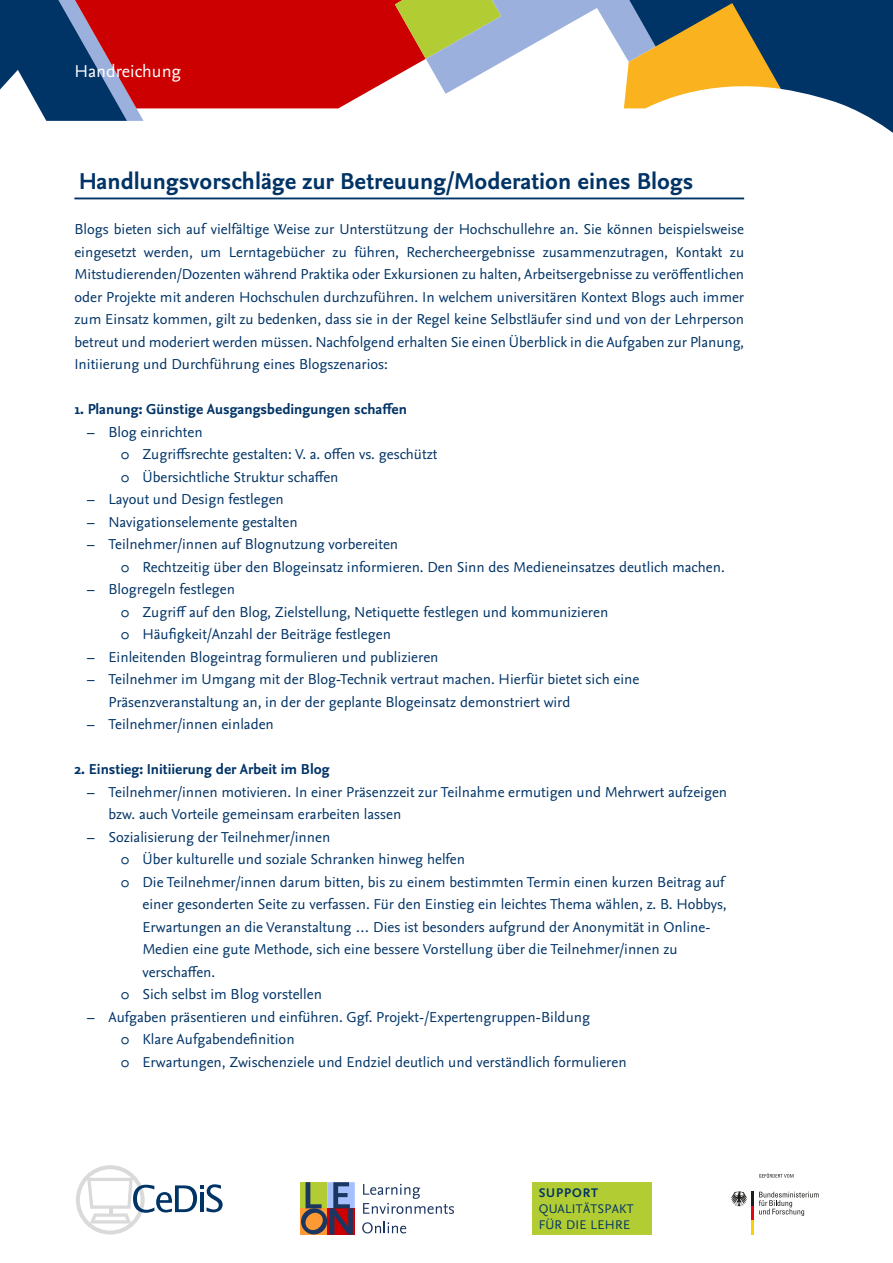
<style>
.page{position:relative;width:893px;height:1263px;background:#fff}
.page>*{position:absolute;margin:0;border:0;box-sizing:border-box;transform-origin:0 0}
.Text_Überschrift{font:700 24px "Nexus Sans Pro";color:#036}
.Text_Zitat{font:18px "Nexus Sans Pro";color:#fff}
.Text_Aufzählung_Eben{font:15px/22.5px "Nexus Sans Pro";color:#036}
.Text_Fliesstext_Bloc{font:15px/22.5px "Nexus Sans Pro";color:#036;text-align:justify}
.Text_Aufzählung{font:15px/22.5px "Nexus Sans Pro";color:#036}
.Text_Fliesstext_Bold{font:700 15px "Nexus Sans Pro";color:#036}
.t1{font:13.05px/15.8px "Nexus Sans";letter-spacing:.025em;color:#036}
.t2{font:700 13.05px "Nexus Sans";letter-spacing:.075em;color:#036}
</style>
<div class="page">
<svg style="left:0;top:0;width:893px;height:133px"></svg>
<svg style="left:731px;top:1191px;width:88px;height:43px"></svg>
<svg style="left:759px;top:1173px;width:34px;height:5px"></svg>
<svg style="left:76px;top:1165px;width:147px;height:69px"></svg>
<div style="left:300px;top:1182px;width:27px;height:26px;background:#b2cc33"></div>
<div style="left:327px;top:1182px;width:28px;height:26px;background:#a6bfff"></div>
<div style="left:327px;top:1208px;width:28px;height:26px;background:#c00"></div>
<div style="left:300px;top:1208px;width:27px;height:26px;background:#f93"></div>
<svg style="left:301px;top:1182px;width:52px;height:52px"></svg>
<svg style="left:363px;top:1184px;width:90px;height:30px"></svg>
<svg style="left:362px;top:1221px;width:44px;height:12px"></svg>
<div style="left:533px;top:1182px;width:119px;height:52px;background:#b2cc33"></div>
<hr style="left:74px;top:198px;width:670px;height:1px;background:#036">
<p class="Text_Zitat" style="left:74px;top:57px;width:108px">Handreichung</p>
<p class="Text_Überschrift" style="left:79px;top:163px;width:616px">Handlungsvorschläge zur Betreuung/Moderation eines Blogs</p>
<p class="Text_Fliesstext_Bloc" style="left:74px;top:217px;width:671px">Blogs bieten sich auf vielfältige Weise zur Unterstützung der Hochschullehre an. Sie können beispielsweise eingesetzt werden, um Lerntagebücher zu führen, Rechercheergebnisse zusammenzutragen, Kontakt zu Mitstudierenden/Dozenten während Praktika oder Exkursionen zu halten, Arbeitsergebnisse zu veröffentlichen oder Projekte mit anderen Hochschulen durchzuführen. In welchem universitären Kontext Blogs auch immer zum Einsatz kommen, gilt zu bedenken, dass sie in der Regel keine Selbstläufer sind und von der Lehrperson betreut und moderiert werden müssen. Nachfolgend erhalten Sie einen Überblick in die Aufgaben zur Planung, Initiierung und Durchführung eines Blogszenarios:</p>
<p class="Text_Fliesstext_Bold" style="left:74px;top:398px;width:334px">1. Planung: Günstige Ausgangsbedingungen schaffen</p>
<p class="Text_Aufzählung" style="left:87px;top:420px;width:117px">– Blog einrichten</p>
<p class="Text_Aufzählung_Eben" style="left:121px;top:442px;width:318px">○ Zugriffsrechte gestalten: V. a. offen vs. geschützt</p>
<p class="Text_Aufzählung_Eben" style="left:121px;top:465px;width:219px">○ Übersichtliche Struktur schaffen</p>
<p class="Text_Aufzählung" style="left:87px;top:487px;width:198px">– Layout und Design festlegen</p>
<p class="Text_Aufzählung" style="left:87px;top:510px;width:212px">– Navigationselemente gestalten</p>
<p class="Text_Aufzählung" style="left:87px;top:532px;width:312px">– Teilnehmer/innen auf Blognutzung vorbereiten</p>
<p class="Text_Aufzählung_Eben" style="left:121px;top:555px;width:605px">○ Rechtzeitig über den Blogeinsatz informieren. Den Sinn des Medieneinsatzes deutlich machen.</p>
<p class="Text_Aufzählung" style="left:87px;top:577px;width:149px">– Blogregeln festlegen</p>
<p class="Text_Aufzählung_Eben" style="left:121px;top:600px;width:489px">○ Zugriff auf den Blog, Zielstellung, Netiquette festlegen und kommunizieren</p>
<p class="Text_Aufzählung_Eben" style="left:121px;top:622px;width:271px">○ Häufigkeit/Anzahl der Beiträge festlegen</p>
<p class="Text_Aufzählung" style="left:87px;top:645px;width:353px">– Einleitenden Blogeintrag formulieren und publizieren</p>
<p class="Text_Aufzählung" style="left:108px;top:667px;width:532px;text-indent:-21px">– Teilnehmer im Umgang mit der Blog-Technik vertraut machen. Hierfür bietet sich eine<br>Präsenzveranstaltung an, in der der geplante Blogeinsatz demonstriert wird</p>
<p class="Text_Aufzählung" style="left:87px;top:712px;width:188px">– Teilnehmer/innen einladen</p>
<p class="Text_Fliesstext_Bold" style="left:74px;top:758px;width:257px">2. Einstieg: Initiierung der Arbeit im Blog</p>
<p class="Text_Aufzählung" style="left:108px;top:780px;width:620px;text-indent:-21px">– Teilnehmer/innen motivieren. In einer Präsenzzeit zur Teilnahme ermutigen und Mehrwert aufzeigen bzw. auch Vorteile gemeinsam erarbeiten lassen</p>
<p class="Text_Aufzählung" style="left:87px;top:825px;width:245px">– Sozialisierung der Teilnehmer/innen</p>
<p class="Text_Aufzählung_Eben" style="left:121px;top:847px;width:345px">○ Über kulturelle und soziale Schranken hinweg helfen</p>
<p class="Text_Aufzählung_Eben" style="left:142px;top:870px;width:586px;text-indent:-21px">○ Die Teilnehmer/innen darum bitten, bis zu einem bestimmten Termin einen kurzen Beitrag auf einer gesonderten Seite zu verfassen. Für den Einstieg ein leichtes Thema wählen, z. B. Hobbys, Erwartungen an die Veranstaltung … Dies ist besonders aufgrund der Anonymität in Online-Medien eine gute Methode, sich eine bessere Vorstellung über die Teilnehmer/innen zu verschaffen.</p>
<p class="Text_Aufzählung_Eben" style="left:121px;top:982px;width:202px">○ Sich selbst im Blog vorstellen</p>
<p class="Text_Aufzählung" style="left:87px;top:1005px;width:504px">– Aufgaben präsentieren und einführen. Ggf. Projekt-/Expertengruppen-Bildung</p>
<p class="Text_Aufzählung_Eben" style="left:121px;top:1027px;width:175px">○ Klare Aufgabendefinition</p>
<p class="Text_Aufzählung_Eben" style="left:121px;top:1050px;width:507px">○ Erwartungen, Zwischenziele und Endziel deutlich und verständlich formulieren</p>
<p class="t2" style="left:539px;top:1185px;width:61px">SUPPORT</p>
<p class="t1" style="left:539px;top:1201px;width:97px">QUALITÄTSPAKT<br>FÜR DIE LEHRE</p>
</div>
